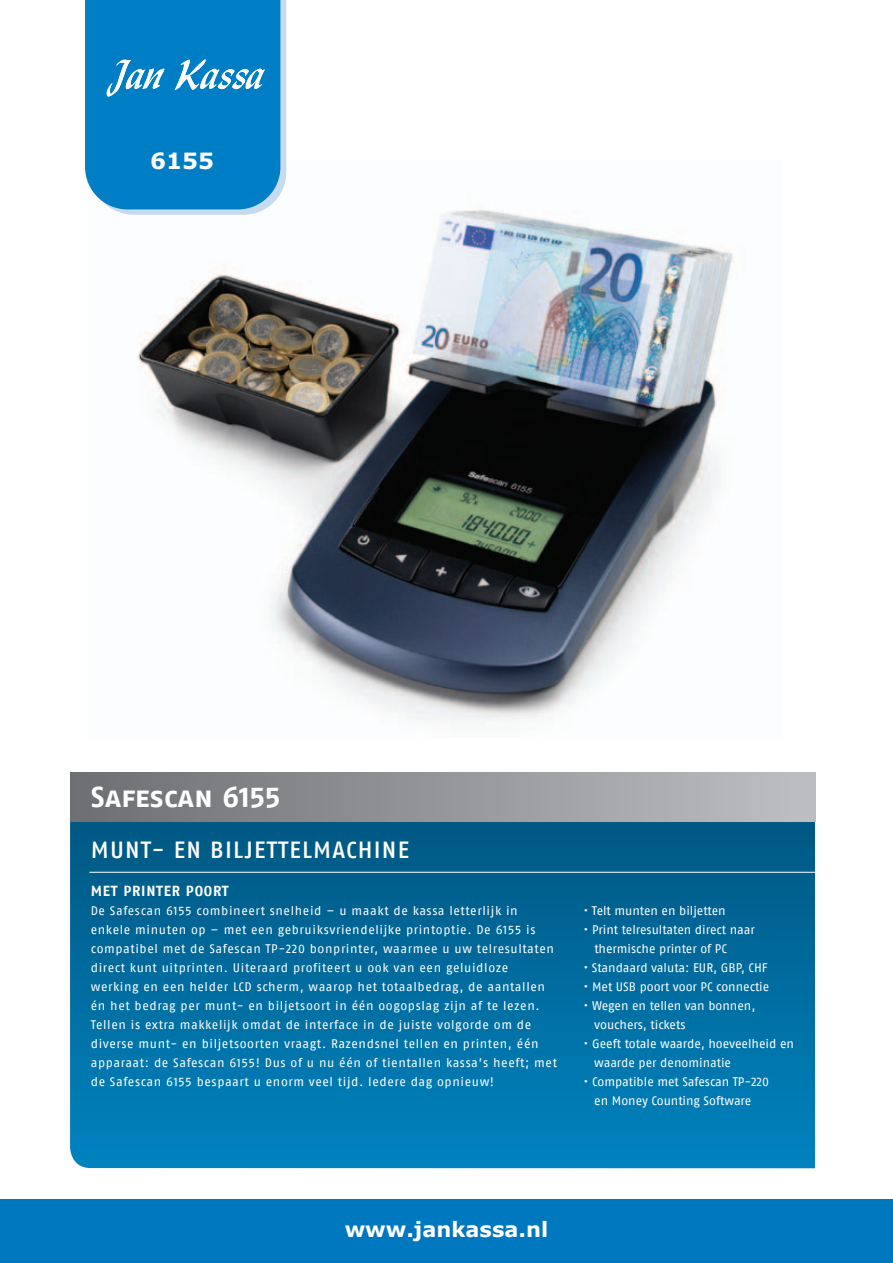
<style>
.page{position:relative;width:893px;height:1263px;background:#fff}
.page>*{position:absolute;margin:0;border:0;box-sizing:border-box;transform-origin:0 0}
.t1{font:29.25px "Fago No Bold Lf Caps";letter-spacing:-.005em;color:#fff}
.t2{font:23.4px "Fago No Med Lf";letter-spacing:.05em;color:#fff}
.t3{font:700 22.5px "Verdana Cyr";color:#fff}
.t4{font:700 21px "Verdana";color:#fff}
.t5{font:700 14.55px "Fago No";letter-spacing:.05em;color:#fff}
.t6{font:12.45px/19px "Fago No Regular LF";letter-spacing:.045em;color:#fff}
.t7{font:12.45px/19px "Fago No Regular LF";letter-spacing:-.005em;color:#fff}
.t8{font:12.45px/19px "Fago No Regular LF";color:#fff}
</style>
<div class="page">
<div style="left:0;top:1199px;width:893px;height:64px;background:#0078c0"></div>
<img style="left:138px;top:161px;width:596px;height:563px">
<svg style="left:70px;top:822px;width:745px;height:346px;background:#006da1"></svg>
<div style="left:70px;top:772px;width:745px;height:50px;background:linear-gradient(to right,#6c6e71,#bebfc2)"></div>
<hr style="left:89px;top:872px;width:726px;height:1px;background:#fff">
<svg style="left:85px;top:0;width:201px;height:215px;background:#198aca"></svg>
<h3 class="t3" style="left:150px;top:146px;width:65px">6155</h3>
<h1 class="t1" style="left:91px;top:780px;width:191px">Safescan 6155</h1>
<h2 class="t2" style="left:91px;top:836px;width:320px">MUNT- EN BILJETTELMACHINE</h2>
<p class="t5" style="left:91px;top:882px;width:139px">MET PRINTER POORT</p>
<p class="t6" style="left:91px;top:901px;width:468px">De Safescan 6155 combineert snelheid – u maakt de kassa letterlijk in enkele minuten op – met een gebruiksvriendelijke printoptie. De 6155 is compatibel met de Safescan TP-220 bonprinter, waarmee u uw telresultaten direct kunt uitprinten. Uiteraard profiteert u ook van een geluidloze werking en een helder LCD scherm, waarop het totaalbedrag, de aantallen én het bedrag per munt- en biljetsoort in één oogopslag zijn af te lezen.<br>Tellen is extra makkelijk omdat de interface in de juiste volgorde om de diverse munt- en biljetsoorten vraagt. Razendsnel tellen en printen, één apparaat: de Safescan 6155! Dus of u nu één of tientallen kassa’s heeft; met de Safescan 6155 bespaart u enorm veel tijd. Iedere dag opnieuw!</p>
<p class="t7" style="left:583px;top:901px;width:144px">• Telt munten en biljetten</p>
<p class="t7" style="left:594px;top:920px;width:162px;text-indent:-11px">• Print telresultaten direct naar thermische printer of PC</p>
<p class="t8" style="left:583px;top:958px;width:186px">• Standaard valuta: EUR, GBP, CHF</p>
<p class="t8" style="left:583px;top:977px;width:187px">• Met USB poort voor PC connectie</p>
<p class="t7" style="left:594px;top:996px;width:163px;text-indent:-11px">• Wegen en tellen van bonnen, vouchers, tickets</p>
<p class="t8" style="left:594px;top:1034px;width:201px;text-indent:-11px">• Geeft totale waarde, hoeveelheid en waarde per denominatie</p>
<p class="t7" style="left:583px;top:1072px;width:187px;text-align:center">• Compatible met Safescan TP-220 en Money Counting Software</p>
<h3 class="t4" style="left:345px;top:1215px;width:205px">www.jankassa.nl</h3>
</div>
